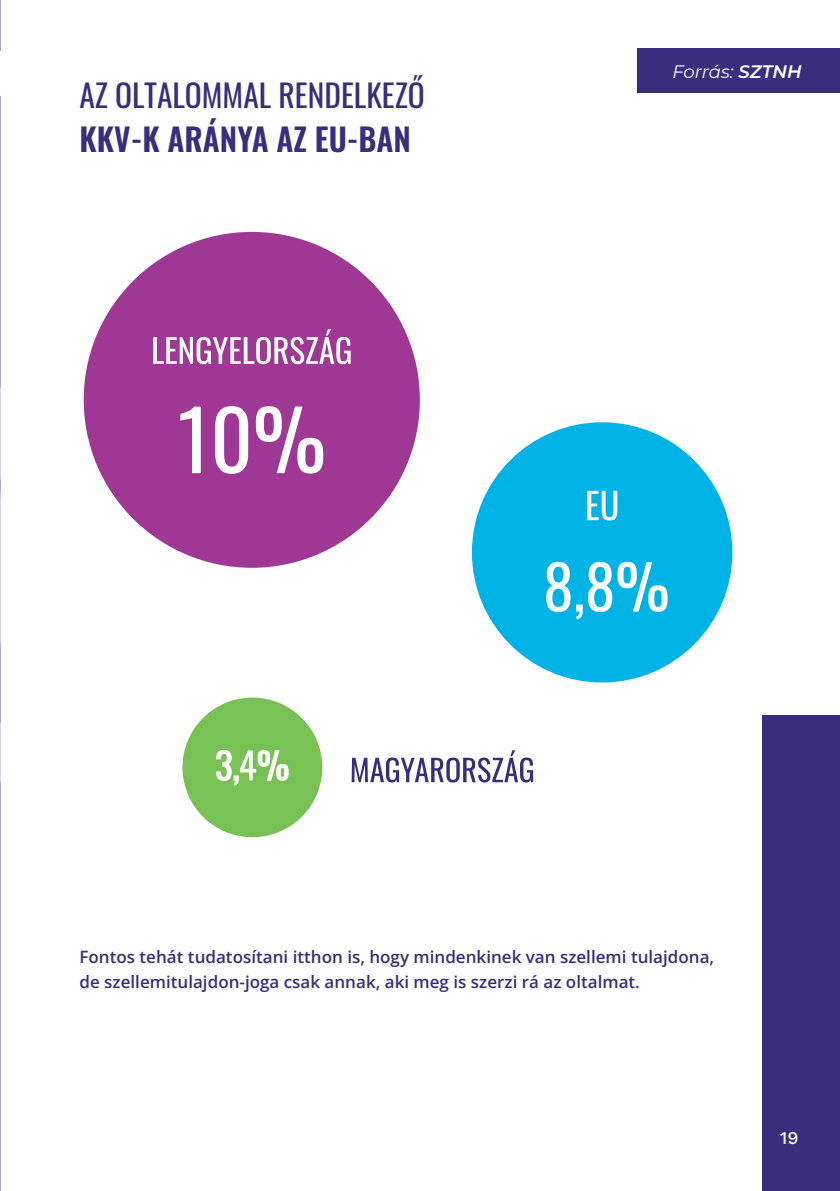
<style>
.page{position:relative;width:840px;height:1191px;background:#fff}
.page>*{position:absolute;margin:0;border:0;box-sizing:border-box;transform-origin:0 0}
.t1{font:31.4px "Oswald";color:#3a2d7e}
.t2{font:600 31.4px "Oswald";color:#3a2d7e}
.t3{font:italic 18px "Montserrat";letter-spacing:-.01em;color:#fff}
.t4{font:500 18px "Work Sans";color:#fff}
.t5{font:600 17px/25.4px "Open Sans";color:#3a2d7e}
.s1{font-weight:600}
</style>
<div class="page">
<div style="left:762px;top:715px;width:77px;height:476px;background:#3a2d7e"></div>
<hr style="left:0;top:0;width:1px;height:1191px;background:#3a2d7e">
<svg style="left:0;top:385px;width:1px;height:396px"></svg>
<div style="left:0;top:51px;width:8px;height:44px;background:#fff"></div>
<div style="left:637px;top:48px;width:202px;height:45px;background:#3a2d7e"></div>
<div style="left:84px;top:232px;width:335px;height:336px;background:#9f3895;border-radius:50%"></div>
<svg style="left:153px;top:329px;width:197px;height:35px"></svg>
<svg style="left:180px;top:407px;width:21px;height:66px"></svg>
<svg style="left:215px;top:406px;width:33px;height:68px"></svg>
<svg style="left:256px;top:406px;width:67px;height:67px"></svg>
<div style="left:182px;top:697px;width:140px;height:140px;background:#78c255;border-radius:50%"></div>
<svg style="left:351px;top:750px;width:182px;height:32px"></svg>
<div style="left:471px;top:422px;width:261px;height:260px;background:#00b3e6;border-radius:50%"></div>
<svg style="left:546px;top:562px;width:121px;height:57px"></svg>
<svg style="left:587px;top:491px;width:30px;height:29px"></svg>
<svg style="left:216px;top:750px;width:72px;height:35px"></svg>
<h1 class="t1" style="left:79px;top:67px;width:347px">AZ OLTALOMMAL RENDELKEZŐ</h1>
<h1 class="t2" style="left:79px;top:111px;width:333px">KKV-K ARÁNYA AZ EU-BAN</h1>
<p class="t3" style="left:672px;top:59px;width:131px">Forrás: <span class="s1">SZTNH</span></p>
<p class="t5" style="left:79px;top:943px;width:636px">Fontos tehát tudatosítani itthon is, hogy mindenkinek van szellemi tulajdona, de szellemitulajdon-joga csak annak, aki meg is szerzi rá az oltalmat.</p>
<p class="t4" style="left:779px;top:1124px;width:20px">19</p>
</div>
